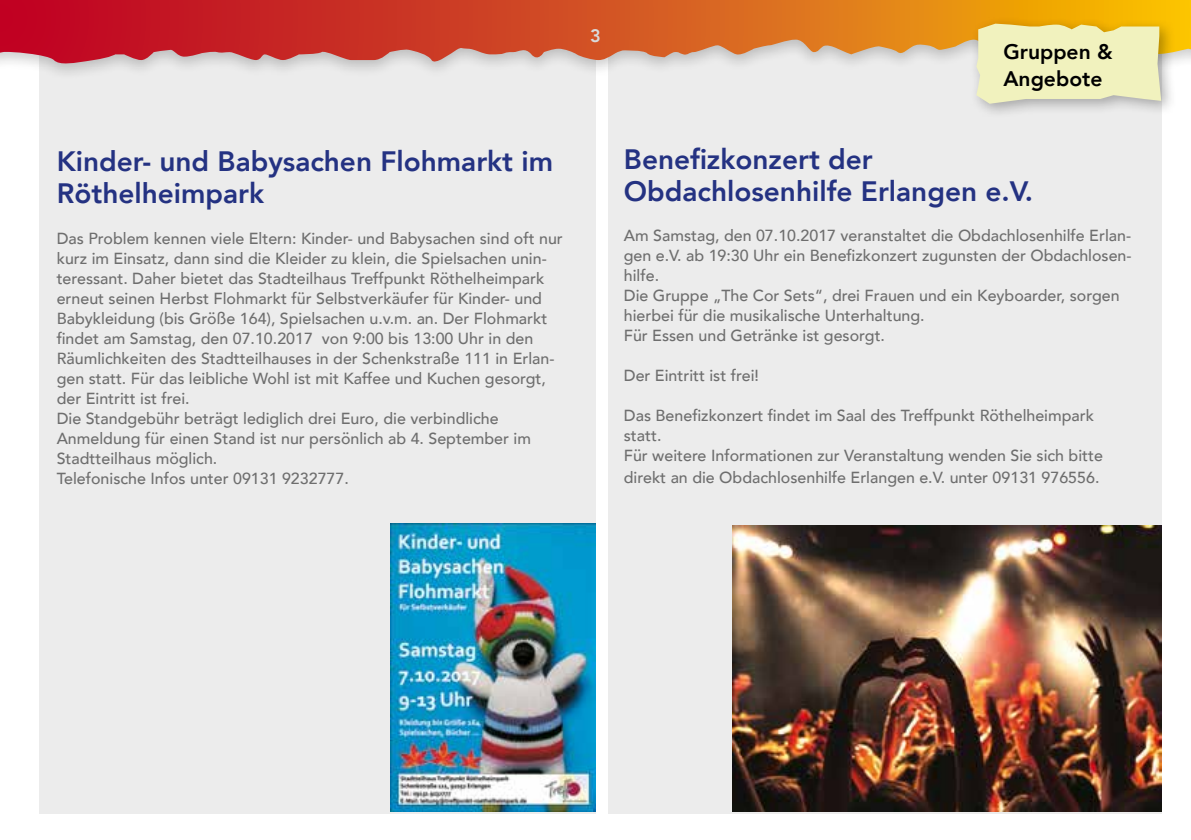
<style>
.page{position:relative;width:1191px;height:840px;background:#fff}
.page>*{position:absolute;margin:0;border:0;box-sizing:border-box;transform-origin:0 0}
.t1{font:800 28px/32px "Avenir";color:#243282}
.t2{font:800 21px/27px "Avenir";color:#000}
.t3{font:800 18px "Avenir";color:#d9dada}
.t4{font:500 16px/20px "Avenir";color:#6e6e6e}
</style>
<div class="page">
<div style="left:608px;top:26px;width:553px;height:787px;background:#ececec"></div>
<div style="left:39px;top:26px;width:556px;height:787px;background:#ececec"></div>
<div style="left:0;top:0;width:1191px;height:89px;background:#000;opacity:.2"></div>
<svg style="left:0;top:0;width:1191px;height:66px;background:#d36542"></svg>
<div style="left:969px;top:16px;width:207px;height:103px;background:#000;opacity:.3"></div>
<svg style="left:976px;top:24px;width:185px;height:80px;background:#edebb7"></svg>
<img style="left:391px;top:523px;width:204px;height:288px">
<img style="left:732px;top:525px;width:429px;height:286px">
<h1 class="t1" style="left:57px;top:146px;width:498px">Kinder- und Babysachen Flohmarkt im<br>Röthelheimpark</h1>
<p class="t4" style="left:57px;top:227px;width:507px">Das Problem kennen viele Eltern: Kinder- und Babysachen sind oft nur kurz im Einsatz, dann sind die Kleider zu klein, die Spielsachen unin&shy;teressant. Daher bietet das Stadteilhaus Treffpunkt Röthelheimpark erneut seinen Herbst Flohmarkt für Selbstverkäufer für Kinder- und Babykleidung (bis Größe 164), Spielsachen u.v.m. an. Der Flohmarkt findet am Samstag, den 07.10.2017 von 9:00 bis 13:00 Uhr in den Räumlichkeiten des Stadtteilhauses in der Schenkstraße 111 in Erlan&shy;gen statt. Für das leibliche Wohl ist mit Kaffee und Kuchen gesorgt, der Eintritt ist frei.<br>Die Standgebühr beträgt lediglich drei Euro, die verbindliche Anmeldung für einen Stand ist nur persönlich ab 4. September im Stadtteilhaus möglich.<br>Telefonische Infos unter 09131 9232777.</p>
<p class="t3" style="left:590px;top:21px;width:12px">3</p>
<h2 class="t2" style="left:1003px;top:38px;width:111px">Gruppen &amp;<br>Angebote</h2>
<h1 class="t1" style="left:624px;top:143px;width:411px">Benefizkonzert der<br>Obdachlosenhilfe Erlangen e.V.</h1>
<p class="t4" style="left:624px;top:224px;width:509px">Am Samstag, den 07.10.2017 veranstaltet die Obdachlosenhilfe Erlan&shy;gen e.V. ab 19:30 Uhr ein Benefizkonzert zugunsten der Obdachlosen&shy;hilfe.<br>Die Gruppe „The Cor Sets“, drei Frauen und ein Keyboarder, sorgen hierbei für die musikalische Unterhaltung.<br>Für Essen und Getränke ist gesorgt.</p>
<p class="t4" style="left:624px;top:364px;width:137px">Der Eintritt ist frei!</p>
<p class="t4" style="left:624px;top:404px;width:480px">Das Benefizkonzert findet im Saal des Treffpunkt Röthelheimpark statt.<br>Für weitere Informationen zur Veranstaltung wenden Sie sich bitte</p>
<p class="t4" style="left:624px;top:466px;width:477px">direkt an die Obdachlosenhilfe Erlangen e.V. unter 09131 976556.</p>
</div>
